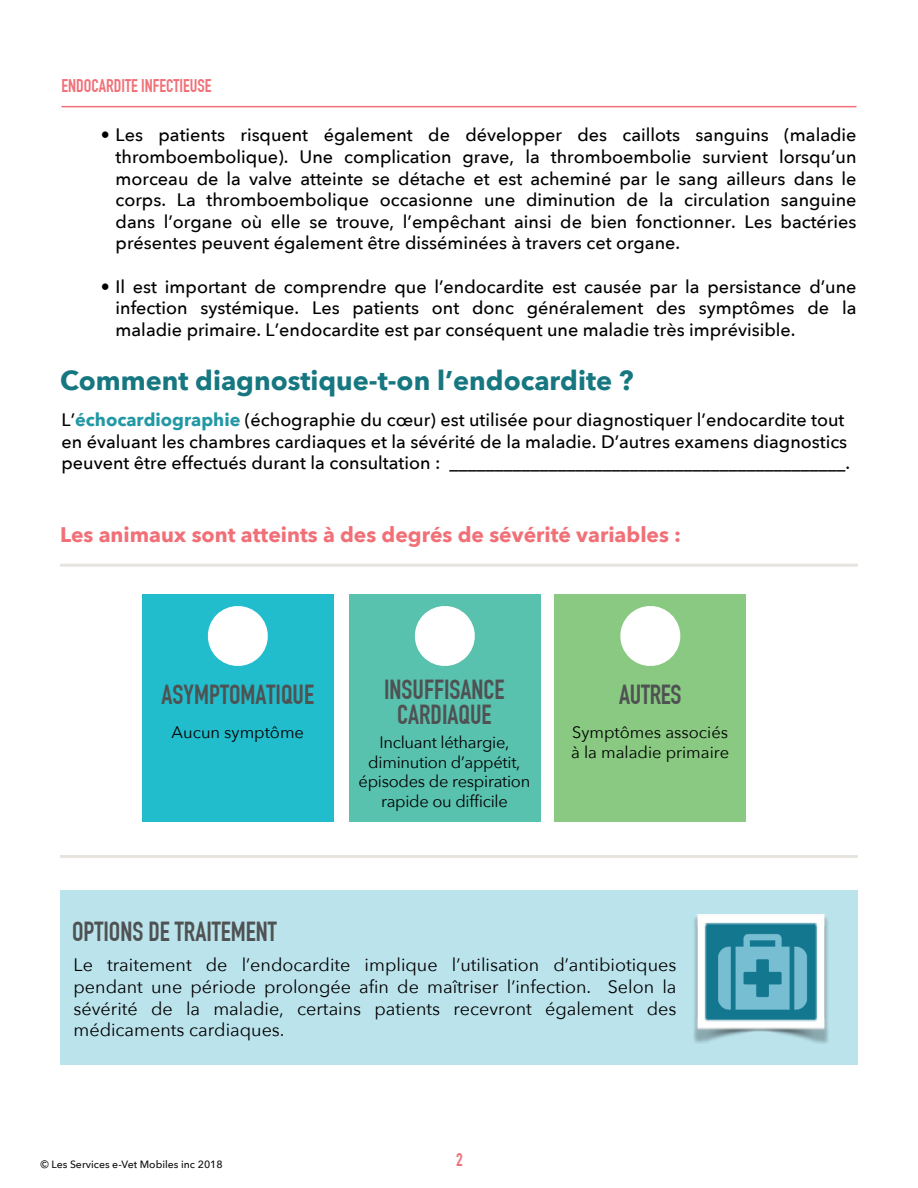
<style>
.page{position:relative;width:918px;height:1188px;background:#fff}
.page>*{position:absolute;margin:0;border:0;box-sizing:border-box;transform-origin:0 0}
.t1{font:700 27px/25.5px "DIN Condensed";color:#4f5253;text-align:center}
.t2{font:700 27px "Avenir Next";color:#167781}
.t3{font:700 21px "Avenir Next";color:#f17078}
.t4{font:500 18px/21.6px "Avenir Next";color:#000001;text-align:justify}
.t5{font:18px/21.6px "Avenir Next";color:#000001;text-align:justify}
.t6{font:700 18px "DIN Condensed";color:#f17078}
.t7{font:16.5px/19.8px "Avenir Next";letter-spacing:-.015em;color:#000001;text-align:center}
.t8{font:500 10.5px "Avenir Next";color:#101012}
.s1{font-weight:700;color:#2298a5}
</style>
<div class="page">
<hr style="left:60px;top:564px;width:798px;height:3px;background:#e7e4e0">
<hr style="left:60px;top:855px;width:798px;height:3px;background:#e7e4e0">
<hr style="left:62px;top:106px;width:794px;height:1px;background:#f17078">
<div style="left:60px;top:890px;width:798px;height:175px;background:#bbe3eb"></div>
<img style="left:694px;top:914px;width:135px;height:129px">
<div style="left:142px;top:594px;width:192px;height:228px;background:#21bdcc"></div>
<svg style="left:207px;top:606px;width:61px;height:60px"></svg>
<div style="left:349px;top:594px;width:192px;height:228px;background:#59c2ae"></div>
<svg style="left:414px;top:606px;width:61px;height:60px"></svg>
<div style="left:554px;top:594px;width:192px;height:228px;background:#89c981"></div>
<svg style="left:620px;top:606px;width:61px;height:60px"></svg>
<p class="t6" style="left:62px;top:75px;width:151px">ENDOCARDITE INFECTIEUSE</p>
<p class="t4" style="left:116px;top:124px;width:742px;text-indent:-15px">• Les patients risquent également de développer des caillots sanguins (maladie thromboembolique). Une complication grave, la thromboembolie survient lorsqu’un morceau de la valve atteinte se détache et est acheminé par le sang ailleurs dans le corps. La thromboembolique occasionne une diminution de la circulation sanguine dans l’organe où elle se trouve, l’empêchant ainsi de bien fonctionner. Les bactéries présentes peuvent également être disséminées à travers cet organe.</p>
<p class="t4" style="left:116px;top:275px;width:742px;text-indent:-15px">• Il est important de comprendre que l’endocardite est causée par la persistance d’une infection systémique. Les patients ont donc généralement des symptômes de la maladie primaire. L’endocardite est par conséquent une maladie très imprévisible.</p>
<h1 class="t2" style="left:60px;top:357px;width:575px">Comment diagnostique-t-on l’endocardite ?</h1>
<p class="t4" style="left:62px;top:408px;width:790px;text-align:left">L’<span class="s1">échocardiographie</span> (échographie du cœur) est utilisée pour diagnostiquer l’endocardite tout en évaluant les chambres cardiaques et la sévérité de la maladie. D’autres examens diagnostics peuvent être effectués durant la consultation : ____________________________________________.</p>
<p class="t3" style="left:60px;top:516px;width:623px">Les animaux sont atteints à des degrés de sévérité variables :</p>
<h1 class="t1" style="left:162px;top:681px;width:154px">ASYMPTOMATIQUE</h1>
<p class="t7" style="left:172px;top:722px;width:134px">Aucun symptôme</p>
<h1 class="t1" style="left:72px;top:918px;width:206px">OPTIONS DE TRAITEMENT</h1>
<h1 class="t1" style="left:384px;top:677px;width:122px">INSUFFISANCE<br>CARDIAQUE</h1>
<p class="t7" style="left:359px;top:731px;width:173px">Incluant léthargie, diminution d’appétit, épisodes de respiration rapide ou difficile</p>
<h1 class="t1" style="left:619px;top:681px;width:64px">AUTRES</h1>
<p class="t7" style="left:571px;top:722px;width:160px;text-align:left">Symptômes associés à la maladie primaire</p>
<p class="t5" style="left:74px;top:954px;width:605px">Le traitement de l’endocardite implique l’utilisation d’antibiotiques pendant une période prolongée afin de maîtriser l’infection. Selon la sévérité de la maladie, certains patients recevront également des médicaments cardiaques.</p>
<p class="t8" style="left:41px;top:1155px;width:184px">© Les Services e-Vet Mobiles inc 2018</p>
<p class="t6" style="left:456px;top:1149px;width:8px">2</p>
</div>
